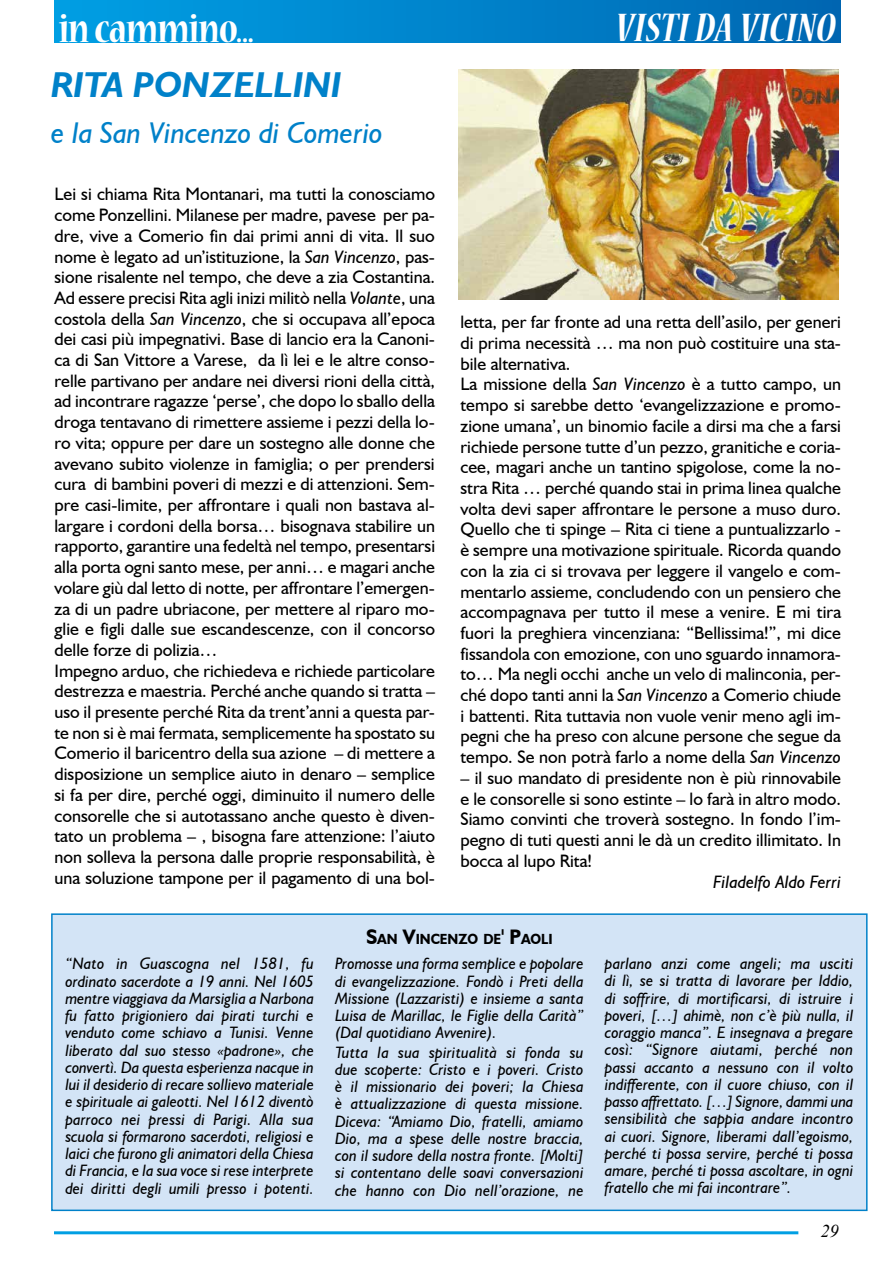
<style>
.page{position:relative;width:893px;height:1263px;background:#fff}
.page>*{position:absolute;margin:0;border:0;box-sizing:border-box;transform-origin:0 0}
.t1{font:italic 700 condensed 45px "Nueva Std";letter-spacing:.005em;color:#fff}
.t2{font:700 condensed 45px "Nueva Std";letter-spacing:-.02em;color:#fff}
.t3{font:italic 700 36px "Humanist 521 BT";color:#0081c9}
.t4{font:italic 30px "Humanist 521 BT";color:#0081c9}
.t5{font:18px/20.7px "Humanist 521 BT";color:#000}
.t6{font:italic 18px "Humanist 521 BT";color:#000}
.t7{font:italic 18px "Times New Roman";color:#000}
.t8{font:italic 16.5px/17.2px "Humanist 521 BT";color:#000;text-align:justify}
.t9{font:700 14.7px "Humanist 521 BT";color:#000;scale:.9 1}
.s1{font-style:italic}
.s2{font-size:21px}
</style>
<div class="page">
<hr style="left:54px;top:1231px;width:744px;height:3px;background:#009fe3">
<div style="left:54px;top:0;width:786px;height:42px;background:linear-gradient(to right,#00a0e5,#0067b2)"></div>
<img style="left:458px;top:70px;width:381px;height:230px">
<div style="left:52px;top:914px;width:815px;height:296px;background:#d3e4f6"></div>
<div style="left:51px;top:913px;width:817px;height:298px;border:2px solid #0081c9"></div>
<h1 class="t2" style="left:59px;top:8px;width:197px">in cammino...</h1>
<h1 class="t1" style="left:615px;top:8px;width:222px">VISTI DA VICINO</h1>
<h2 class="t3" style="left:51px;top:62px;width:292px">RITA PONZELLINI</h2>
<h3 class="t4" style="left:51px;top:114px;width:333px">e la San Vincenzo di Comerio</h3>
<p class="t5" style="left:54px;top:184px;width:382px">Lei si chiama Rita Montanari, ma tutti la conosciamo come Ponzellini. Milanese per madre, pavese per pa&shy;dre, vive a Comerio fin dai primi anni di vita. Il suo nome è legato ad un’istituzione, la <span class="s1">San Vincenzo</span>, pas&shy;sione risalente nel tempo, che deve a zia Costantina.<br>Ad essere precisi Rita agli inizi militò nella <span class="s1">Volante</span>, una costola della <span class="s1">San Vincenzo</span>, che si occupava all’epoca dei casi più impegnativi. Base di lancio era la Canoni&shy;ca di San Vittore a Varese, da lì lei e le altre conso&shy;relle partivano per andare nei diversi rioni della città, ad incontrare ragazze ‘perse’, che dopo lo sballo della droga tentavano di rimettere assieme i pezzi della lo&shy;ro vita; oppure per dare un sostegno alle donne che avevano subito violenze in famiglia; o per prendersi cura di bambini poveri di mezzi e di attenzioni. Sem&shy;pre casi-limite, per affrontare i quali non bastava al&shy;largare i cordoni della borsa… bisognava stabilire un rapporto, garantire una fedeltà nel tempo, presentarsi alla porta ogni santo mese, per anni… e magari anche volare giù dal letto di notte, per affrontare l’emergen&shy;za di un padre ubriacone, per mettere al riparo mo&shy;glie e figli dalle sue escandescenze, con il concorso delle forze di polizia…<br>Impegno arduo, che richiedeva e richiede particolare destrezza e maestria. Perché anche quando si tratta – uso il presente perché Rita da trent’anni a questa par&shy;te non si è mai fermata, semplicemente ha spostato su Comerio il baricentro della sua azione – di mettere a disposizione un semplice aiuto in denaro – semplice si fa per dire, perché oggi, diminuito il numero delle consorelle che si autotassano anche questo è diven&shy;tato un problema – , bisogna fare attenzione: l’aiuto non solleva la persona dalle proprie responsabilità, è una soluzione tampone per il pagamento di una bol-</p>
<p class="t5" style="left:460px;top:311px;width:382px">letta, per far fronte ad una retta dell’asilo, per generi di prima necessità … ma non può costituire una sta&shy;bile alternativa.<br>La missione della <span class="s1">San Vincenzo</span> è a tutto campo, un tempo si sarebbe detto ‘evangelizzazione e promo&shy;zione umana’, un binomio facile a dirsi ma che a farsi richiede persone tutte d’un pezzo, granitiche e coria&shy;cee, magari anche un tantino spigolose, come la no&shy;stra Rita … perché quando stai in prima linea qualche volta devi saper affrontare le persone a muso duro.<br>Quello che ti spinge – Rita ci tiene a puntualizzarlo - è sempre una motivazione spirituale. Ricorda quando con la zia ci si trovava per leggere il vangelo e com&shy;mentarlo assieme, concludendo con un pensiero che accompagnava per tutto il mese a venire. E mi tira fuori la preghiera vincenziana: “Bellissima!”, mi dice fissandola con emozione, con uno sguardo innamora&shy;to… Ma negli occhi anche un velo di malinconia, per&shy;ché dopo tanti anni la <span class="s1">San Vincenzo</span> a Comerio chiude i battenti. Rita tuttavia non vuole venir meno agli im&shy;pegni che ha preso con alcune persone che segue da tempo. Se non potrà farlo a nome della <span class="s1">San Vincenzo</span></p>
<p class="t5" style="left:460px;top:767px;width:382px;text-align:justify">– il suo mandato di presidente non è più rinnovabile e le consorelle si sono estinte – lo farà in altro modo.<br>Siamo convinti che troverà sostegno. In fondo l’im&shy;pegno di tuti questi anni le dà un credito illimitato. In bocca al lupo Rita!</p>
<p class="t6" style="left:713px;top:870px;width:129px">Filadelfo Aldo Ferri</p>
<p class="t9" style="left:366px;top:929px;width:207px"><span class="s2">S</span>AN <span class="s2">V</span>INCENZO DE<span class="s2">' P</span>AOLI</p>
<p class="t8" style="left:65px;top:955px;width:250px">“Nato in Guascogna nel 1581, fu ordinato sacerdote a 19 anni. Nel 1605 mentre viaggiava da Marsiglia a Narbona fu fatto prigioniero dai pirati turchi e venduto come schiavo a Tunisi. Venne liberato dal suo stesso «padrone», che convertì. Da questa esperienza nacque in lui il desiderio di recare sollievo materiale e spirituale ai galeotti. Nel 1612 diventò parroco nei pressi di Parigi. Alla sua scuola si formarono sacerdoti, religiosi e laici che furono gli animatori della Chiesa di Francia, e la sua voce si rese interprete dei diritti degli umili presso i potenti.</p>
<p class="t8" style="left:335px;top:955px;width:250px">Promosse una forma semplice e popolare di evangelizzazione. Fondò i Preti della Missione (Lazzaristi) e insieme a santa Luisa de Marillac, le Figlie della Carità” (Dal quotidiano Avvenire).</p>
<p class="t8" style="left:335px;top:1043px;width:250px">Tutta la sua spiritualità si fonda su due scoperte: Cristo e i poveri. Cristo è il missionario dei poveri; la Chiesa è attualizzazione di questa missione.<br>Diceva: “Amiamo Dio, fratelli, amiamo Dio, ma a spese delle nostre braccia, con il sudore della nostra fronte. [Molti] si contentano delle soavi conversazioni che hanno con Dio nell’orazione, ne</p>
<p class="t8" style="left:605px;top:955px;width:250px">parlano anzi come angeli; ma usciti di lì, se si tratta di lavorare per Iddio, di soffrire, di mortificarsi, di istruire i poveri, […] ahimè, non c’è più nulla, il coraggio manca”. E insegnava a pregare così: “Signore aiutami, perché non passi accanto a nessuno con il volto indifferente, con il cuore chiuso, con il passo affrettato. […] Signore, dammi una sensibilità che sappia andare incontro ai cuori. Signore, liberami dall’egoismo, perché ti possa servire, perché ti possa amare, perché ti possa ascoltare, in ogni fratello che mi fai incontrare”.</p>
<p class="t7" style="left:821px;top:1219px;width:19px">29</p>
</div>
